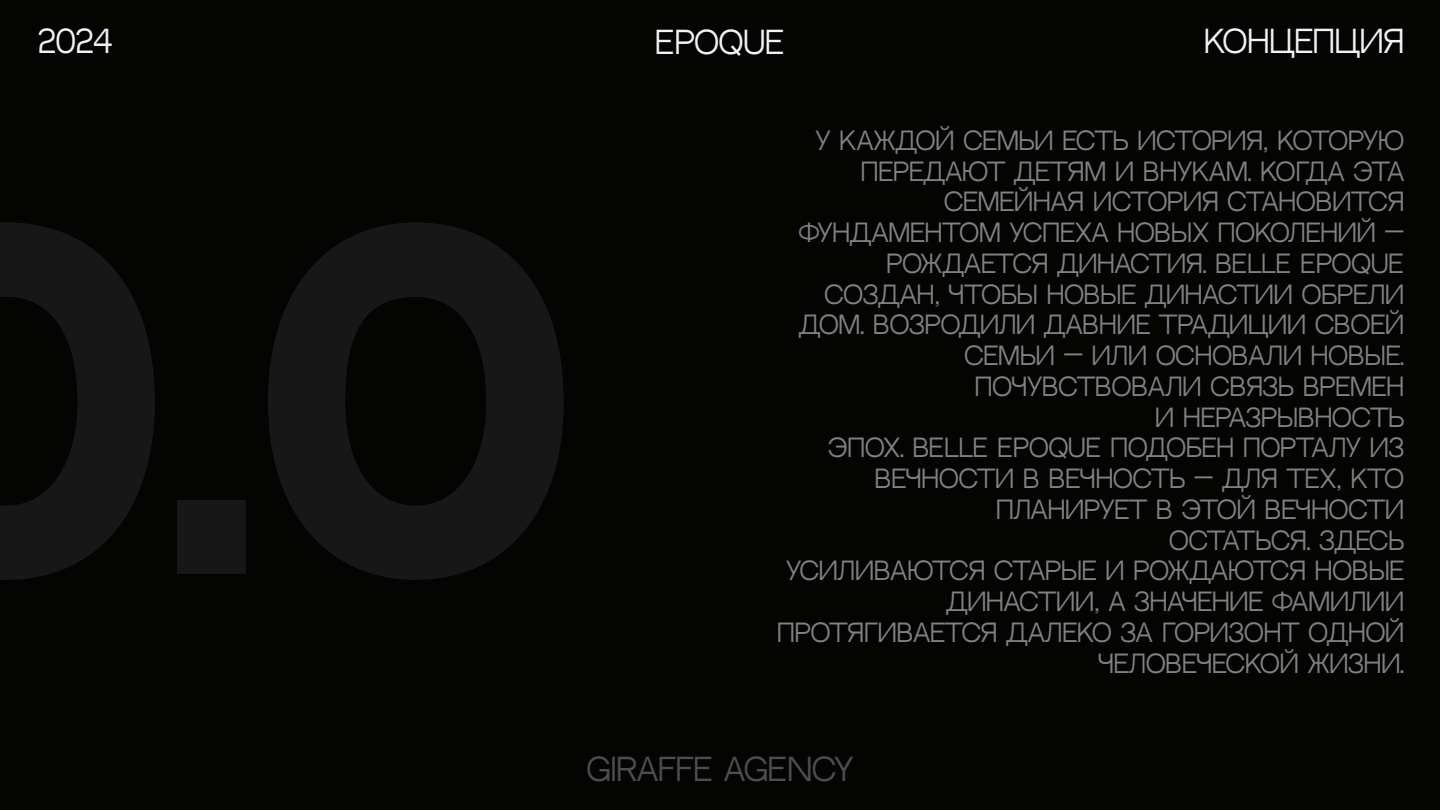
<style>
.page{position:relative;width:1440px;height:810px;background:#040503}
.page>*{position:absolute;margin:0;border:0;box-sizing:border-box;transform-origin:0 0}
.t1{font:30px "Neutral Face";color:#f1f3f3}
.t2{font:30px "Neutral Face";color:#4c4d4d}
.t3{font:24px/30.8px "Neutral Face";color:#808180;text-align:right}
</style>
<div class="page">
<p class="t1" style="left:38px;top:22px;width:76px">2024</p>
<p class="t1" style="left:655px;top:22px;width:131px">EPOQUE</p>
<p class="t1" style="left:1204px;top:22px;width:202px">КОНЦЕПЦИЯ</p>
<p class="t3" style="left:777px;top:124px;width:628px">У КАЖДОЙ СЕМЬИ ЕСТЬ ИСТОРИЯ, КОТОРУЮ<br>ПЕРЕДАЮТ ДЕТЯМ И ВНУКАМ. КОГДА ЭТА<br>СЕМЕЙНАЯ ИСТОРИЯ СТАНОВИТСЯ<br>ФУНДАМЕНТОМ УСПЕХА НОВЫХ ПОКОЛЕНИЙ —<br>РОЖДАЕТСЯ ДИНАСТИЯ. BELLE EPOQUE<br>СОЗДАН, ЧТОБЫ НОВЫЕ ДИНАСТИИ ОБРЕЛИ<br>ДОМ. ВОЗРОДИЛИ ДАВНИЕ ТРАДИЦИИ СВОЕЙ<br>СЕМЬИ — ИЛИ ОСНОВАЛИ НОВЫЕ.<br>ПОЧУВСТВОВАЛИ СВЯЗЬ ВРЕМЕН<br>И НЕРАЗРЫВНОСТЬ<br>ЭПОХ. BELLE EPOQUE ПОДОБЕН ПОРТАЛУ ИЗ<br>ВЕЧНОСТИ В ВЕЧНОСТЬ — ДЛЯ ТЕХ, КТО<br>ПЛАНИРУЕТ В ЭТОЙ ВЕЧНОСТИ<br>ОСТАТЬСЯ. ЗДЕСЬ<br>УСИЛИВАЮТСЯ СТАРЫЕ И РОЖДАЮТСЯ НОВЫЕ<br>ДИНАСТИИ, А ЗНАЧЕНИЕ ФАМИЛИИ<br>ПРОТЯГИВАЕТСЯ ДАЛЕКО ЗА ГОРИЗОНТ ОДНОЙ<br>ЧЕЛОВЕЧЕСКОЙ ЖИЗНИ.</p>
<p class="t2" style="left:587px;top:750px;width:268px">GIRAFFE AGENCY</p>
</div>
